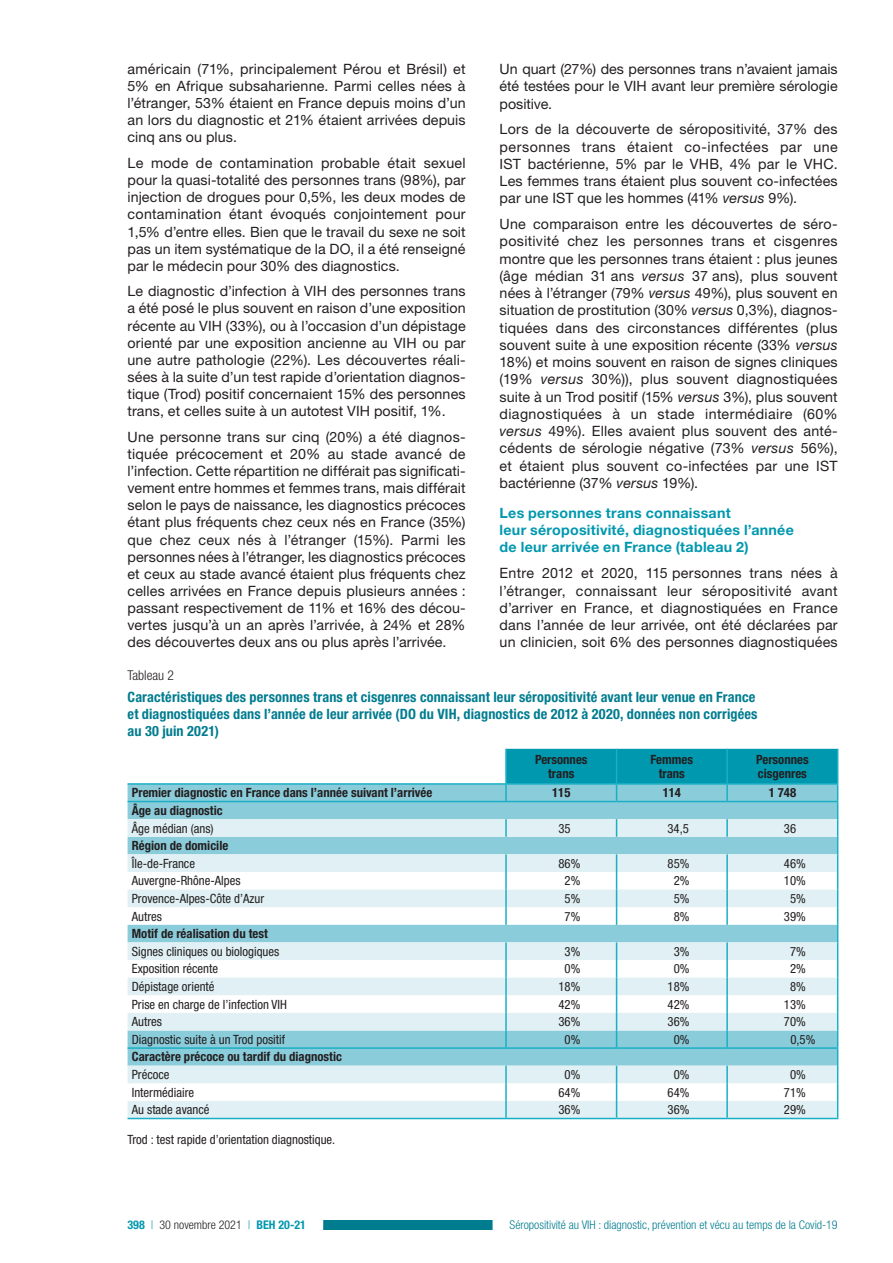
<style>
.page{position:relative;width:893px;height:1263px;background:#fff}
.page>*{position:absolute;margin:0;border:0;box-sizing:border-box;transform-origin:0 0}
.t1{font:14.25px/17.1px "Helvetica Neue LT Std";letter-spacing:.005em;color:#231f20;text-align:justify}
.t2{font:700 condensed 14.25px/17.1px "Helvetica Neue LT Std";letter-spacing:.01em;color:#007c8f}
.t3{font:700 14.25px/17.2px "Helvetica Neue LT Std";letter-spacing:.015em;color:#0098af}
.t4{font:300 condensed 13.5px "Helvetica Neue LT Std";color:#231f20}
.t5{font:condensed 12.75px "Helvetica Neue LT Std";color:#231f20}
.t6{font:700 condensed 12.75px/14.1px "Helvetica Neue LT Std";color:#231f20;text-align:center}
.t7{font:300 condensed 12px "Helvetica Neue LT Std";color:#007c8f}
.t8{font:300 condensed 12px "Helvetica Neue LT Std";color:#231f20}
.s1{font-style:italic}
.s2{font-weight:700;color:#0098af}
.s3{color:#0098af}
</style>
<div class="page">
<div style="left:242px;top:1221px;width:596px;height:9px;background:#007c8f"></div>
<div style="left:110px;top:1219px;width:213px;height:12px;background:#fff"></div>
<div style="left:493px;top:1218px;width:362px;height:13px;background:#fff"></div>
<div style="left:128px;top:785px;width:377px;height:34px;background:#8bccda"></div>
<svg style="left:128px;top:819px;width:377px;height:299px;fill:#e0f0f4"></svg>
<hr style="left:128px;top:1118px;width:378px;height:1px;background:#1aafc4">
<hr style="left:506px;top:1118px;width:111px;height:1px;background:#1aafc4">
<hr style="left:617px;top:1118px;width:110px;height:1px;background:#1aafc4">
<hr style="left:727px;top:1118px;width:111px;height:1px;background:#1aafc4">
<hr style="left:128px;top:783px;width:378px;height:2px;background:#1aafc4">
<hr style="left:128px;top:801px;width:378px;height:1px;background:#1aafc4">
<svg style="left:505px;top:749px;width:333px;height:369px"></svg>
<hr style="left:128px;top:1047px;width:378px;height:2px;background:#1aafc4">
<hr style="left:506px;top:1047px;width:111px;height:2px;background:#1aafc4">
<hr style="left:617px;top:1047px;width:110px;height:2px;background:#1aafc4">
<hr style="left:727px;top:1047px;width:111px;height:2px;background:#1aafc4">
<p class="t1" style="left:128px;top:60px;width:340px">américain (71%, principalement Pérou et Brésil) et 5% en Afrique subsaharienne. Parmi celles nées à l’étranger, 53% étaient en France depuis moins d’un an lors du diagnostic et 21% étaient arrivées depuis cinq ans ou plus.</p>
<p class="t1" style="left:128px;top:154px;width:340px">Le mode de contamination probable était sexuel pour la quasi-totalité des personnes trans (98%), par injection de drogues pour 0,5%, les deux modes de contamination étant évoqués conjointement pour 1,5% d’entre elles. Bien que le travail du sexe ne soit pas un item systématique de la DO, il a été renseigné par le médecin pour 30% des diagnostics.</p>
<p class="t1" style="left:128px;top:283px;width:340px">Le diagnostic d’infection à VIH des personnes trans a été posé le plus souvent en raison d’une exposition récente au VIH (33%), ou à l’occasion d’un dépistage orienté par une exposition ancienne au VIH ou par une autre pathologie (22%). Les découvertes réali&shy;sées à la suite d’un test rapide d’orientation diagnos&shy;tique (Trod) positif concernaient 15% des personnes trans, et celles suite à un autotest VIH positif, 1%.</p>
<p class="t1" style="left:128px;top:428px;width:340px">Une personne trans sur cinq (20%) a été diagnos&shy;tiquée précocement et 20% au stade avancé de l’infection. Cette répartition ne différait pas significati&shy;vement entre hommes et femmes trans, mais différait selon le pays de naissance, les diagnostics précoces étant plus fréquents chez ceux nés en France (35%) que chez ceux nés à l’étranger (15%). Parmi les personnes nées à l’étranger, les diagnostics précoces et ceux au stade avancé étaient plus fréquents chez celles arrivées en France depuis plusieurs années : passant respectivement de 11% et 16% des décou&shy;vertes jusqu’à un an après l’arrivée, à 24% et 28% des découvertes deux ans ou plus après l’arrivée.</p>
<p class="t1" style="left:500px;top:60px;width:340px">Un quart (27%) des personnes trans n’avaient jamais été testées pour le VIH avant leur première sérologie positive.</p>
<p class="t1" style="left:500px;top:120px;width:340px">Lors de la découverte de séropositivité, 37% des personnes trans étaient co-infectées par une IST bactérienne, 5% par le VHB, 4% par le VHC.<br>Les femmes trans étaient plus souvent co-infectées par une IST que les hommes (41% <span class="s1">versus</span> 9%).</p>
<p class="t1" style="left:500px;top:215px;width:340px">Une comparaison entre les découvertes de séro&shy;positivité chez les personnes trans et cisgenres montre que les personnes trans étaient : plus jeunes (âge médian 31 ans <span class="s1">versus</span> 37 ans), plus souvent nées à l’étranger (79% <span class="s1">versus</span> 49%), plus souvent en situation de prostitution (30% <span class="s1">versus</span> 0,3%), diagnos&shy;tiquées dans des circonstances différentes (plus souvent suite à une exposition récente (33% <span class="s1">versus </span>18%) et moins souvent en raison de signes cliniques (19% <span class="s1">versus</span> 30%)), plus souvent diagnostiquées suite à un Trod positif (15% <span class="s1">versus</span> 3%), plus souvent diagnostiquées à un stade intermédiaire (60% <span class="s1">versus</span> 49%). Elles avaient plus souvent des anté&shy;cédents de sérologie négative (73% <span class="s1">versus</span> 56%), et étaient plus souvent co-infectées par une IST bactérienne (37% <span class="s1">versus</span> 19%).</p>
<p class="t3" style="left:500px;top:504px;width:296px">Les personnes trans connaissant<br>leur séropositivité, diagnostiquées l’année de leur arrivée en France (tableau 2)</p>
<p class="t1" style="left:500px;top:564px;width:340px">Entre 2012 et 2020, 115 personnes trans nées à l’étranger, connaissant leur séropositivité avant d’arriver en France, et diagnostiquées en France dans l’année de leur arrivée, ont été déclarées par un clinicien, soit 6% des personnes diagnostiquées</p>
<p class="t4" style="left:128px;top:668px;width:48px">Tableau 2</p>
<p class="t2" style="left:128px;top:688px;width:631px">Caractéristiques des personnes trans et cisgenres connaissant leur séropositivité avant leur venue en France et diagnostiquées dans l’année de leur arrivée (DO du VIH, diagnostics de 2012 à 2020, données non corrigées au 30 juin 2021)</p>
<p class="t6" style="left:535px;top:752px;width:54px">Personnes trans</p>
<p class="t6" style="left:651px;top:752px;width:44px">Femmes trans</p>
<p class="t6" style="left:756px;top:752px;width:54px;text-align:left">Personnes cisgenres</p>
<p class="t6" style="left:132px;top:785px;width:302px">Premier diagnostic en France dans l’année suivant l’arrivée</p>
<p class="t6" style="left:552px;top:785px;width:20px">115</p>
<p class="t6" style="left:663px;top:785px;width:20px">114</p>
<p class="t6" style="left:769px;top:785px;width:29px">1 748</p>
<p class="t6" style="left:132px;top:803px;width:92px">Âge au diagnostic</p>
<p class="t5" style="left:132px;top:821px;width:83px">Âge médian (ans)</p>
<p class="t5" style="left:558px;top:821px;width:14px">35</p>
<p class="t5" style="left:667px;top:821px;width:23px">34,5</p>
<p class="t5" style="left:784px;top:821px;width:14px">36</p>
<p class="t6" style="left:132px;top:838px;width:98px">Région de domicile</p>
<p class="t5" style="left:132px;top:856px;width:65px">Île-de-France</p>
<p class="t5" style="left:558px;top:856px;width:23px">86%</p>
<p class="t5" style="left:668px;top:856px;width:23px">85%</p>
<p class="t5" style="left:784px;top:856px;width:23px">46%</p>
<p class="t5" style="left:132px;top:873px;width:110px">Auvergne-Rhône-Alpes</p>
<p class="t5" style="left:565px;top:873px;width:17px">2%</p>
<p class="t5" style="left:674px;top:873px;width:17px">2%</p>
<p class="t5" style="left:784px;top:873px;width:23px">10%</p>
<p class="t5" style="left:132px;top:891px;width:134px">Provence-Alpes-Côte d’Azur</p>
<p class="t5" style="left:565px;top:891px;width:17px">5%</p>
<p class="t5" style="left:674px;top:891px;width:17px">5%</p>
<p class="t5" style="left:790px;top:891px;width:17px">5%</p>
<p class="t5" style="left:132px;top:909px;width:32px">Autres</p>
<p class="t5" style="left:565px;top:909px;width:17px">7%</p>
<p class="t5" style="left:674px;top:909px;width:17px">8%</p>
<p class="t5" style="left:784px;top:909px;width:23px">39%</p>
<p class="t6" style="left:132px;top:926px;width:138px">Motif de réalisation du test</p>
<p class="t5" style="left:132px;top:944px;width:149px">Signes cliniques ou biologiques</p>
<p class="t5" style="left:565px;top:944px;width:17px">3%</p>
<p class="t5" style="left:674px;top:944px;width:17px">3%</p>
<p class="t5" style="left:790px;top:944px;width:17px">7%</p>
<p class="t5" style="left:132px;top:961px;width:88px">Exposition récente</p>
<p class="t5" style="left:565px;top:961px;width:17px">0%</p>
<p class="t5" style="left:674px;top:961px;width:17px">0%</p>
<p class="t5" style="left:790px;top:961px;width:17px">2%</p>
<p class="t5" style="left:132px;top:979px;width:84px">Dépistage orienté</p>
<p class="t5" style="left:558px;top:979px;width:23px">18%</p>
<p class="t5" style="left:668px;top:979px;width:23px">18%</p>
<p class="t5" style="left:790px;top:979px;width:17px">8%</p>
<p class="t5" style="left:132px;top:997px;width:157px">Prise en charge de l’infection VIH</p>
<p class="t5" style="left:558px;top:997px;width:23px">42%</p>
<p class="t5" style="left:668px;top:997px;width:23px">42%</p>
<p class="t5" style="left:784px;top:997px;width:23px">13%</p>
<p class="t5" style="left:132px;top:1014px;width:32px">Autres</p>
<p class="t5" style="left:558px;top:1014px;width:23px">36%</p>
<p class="t5" style="left:668px;top:1014px;width:23px">36%</p>
<p class="t5" style="left:784px;top:1014px;width:23px">70%</p>
<p class="t5" style="left:132px;top:1032px;width:155px">Diagnostic suite à un Trod positif</p>
<p class="t5" style="left:565px;top:1032px;width:17px">0%</p>
<p class="t5" style="left:674px;top:1032px;width:17px">0%</p>
<p class="t5" style="left:790px;top:1032px;width:26px">0,5%</p>
<p class="t6" style="left:132px;top:1050px;width:212px">Caractère précoce ou tardif du diagnostic</p>
<p class="t5" style="left:132px;top:1067px;width:39px">Précoce</p>
<p class="t5" style="left:565px;top:1067px;width:17px">0%</p>
<p class="t5" style="left:674px;top:1067px;width:17px">0%</p>
<p class="t5" style="left:790px;top:1067px;width:17px">0%</p>
<p class="t5" style="left:132px;top:1085px;width:64px">Intermédiaire</p>
<p class="t5" style="left:558px;top:1085px;width:23px">64%</p>
<p class="t5" style="left:668px;top:1085px;width:23px">64%</p>
<p class="t5" style="left:784px;top:1085px;width:23px">71%</p>
<p class="t5" style="left:132px;top:1102px;width:79px">Au stade avancé</p>
<p class="t5" style="left:558px;top:1102px;width:23px">36%</p>
<p class="t5" style="left:668px;top:1102px;width:23px">36%</p>
<p class="t5" style="left:784px;top:1102px;width:23px">29%</p>
<p class="t5" style="left:128px;top:1132px;width:209px">Trod : test rapide d’orientation diagnostique.</p>
<p class="t8" style="left:128px;top:1218px;width:180px"><span class="s2">398</span> <span class="s3">|</span> 30 novembre 2021 <span class="s3">|</span> <span class="s2">BEH 20-21</span></p>
<p class="t7" style="left:510px;top:1218px;width:330px">Séropositivité au VIH : diagnostic, prévention et vécu au temps de la Covid-19</p>
</div>
